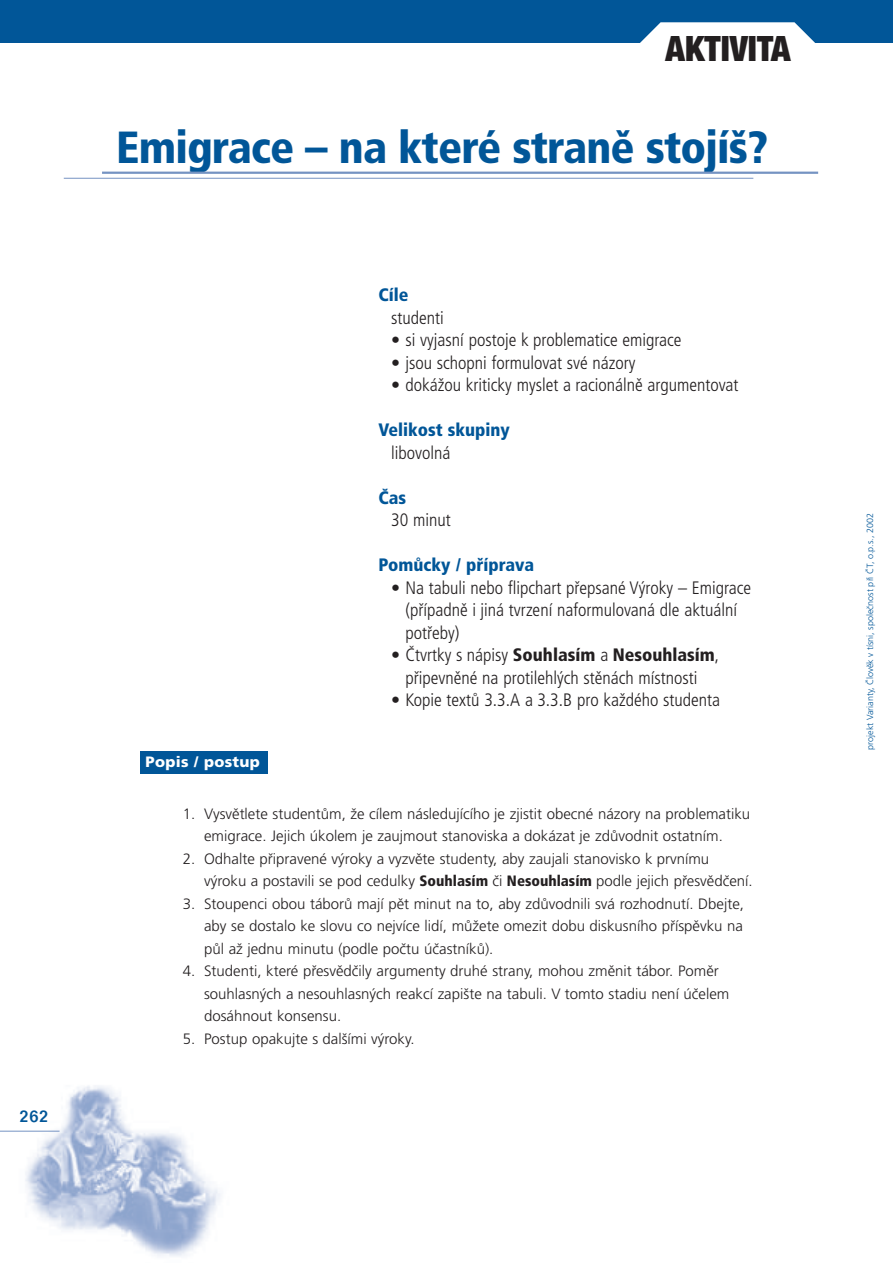
<style>
.page{position:relative;width:893px;height:1263px;background:#fff}
.page>*{position:absolute;margin:0;border:0;box-sizing:border-box;transform-origin:0 0}
.t1{font:900 condensed 45px "Frutiger CE";letter-spacing:-.02em;color:#015698}
.t2{font:900 condensed 34.95px "Helvetica Neue CE";color:#231f20}
.t3{font:300 condensed 18px/22.5px "Frutiger CE";color:#231f20}
.t4{font:900 condensed 18px "Frutiger CE";color:#015698}
.t5{font:500 18px "Folio TEE";color:#015698}
.t6{font:300 15px/22.5px "Frutiger CE";color:#231f20}
.t7{font:900 15px "Frutiger CE";letter-spacing:.02em;color:#fff}
.t8{font:300 9px "Frutiger CE";color:#015698}
.s1{font-weight:900}
.s2{font-weight:900;font-stretch:condensed}
</style>
<div class="page">
<img style="left:0;top:1086px;width:221px;height:170px">
<hr style="left:0;top:1131px;width:60px;height:1px;background:#7593c2">
<div style="left:140px;top:751px;width:128px;height:23px;background:#015698"></div>
<hr style="left:64px;top:178px;width:689px;height:1px;background:#7593c2">
<hr style="left:102px;top:172px;width:716px;height:2px;background:#7593c2">
<div style="left:0;top:0;width:893px;height:43px;background:#015698"></div>
<svg style="left:640px;top:22px;width:175px;height:21px;background:#dee9f1"></svg>
<p class="t5" style="left:19px;top:1106px;width:31px">262</p>
<h2 class="t2" style="left:666px;top:29px;width:127px">AKTIVITA</h2>
<h1 class="t1" style="left:116px;top:122px;width:653px">Emigrace – na které straně stojíš?</h1>
<p class="t4" style="left:378px;top:284px;width:32px">Cíle</p>
<p class="t3" style="left:391px;top:306px;width:54px">studenti</p>
<p class="t3" style="left:391px;top:329px;width:292px">• si vyjasní postoje k problematice emigrace</p>
<p class="t3" style="left:391px;top:351px;width:246px">• jsou schopni formulovat své názory</p>
<p class="t3" style="left:391px;top:374px;width:349px">• dokážou kriticky myslet a racionálně argumentovat</p>
<p class="t4" style="left:378px;top:419px;width:133px">Velikost skupiny</p>
<p class="t3" style="left:391px;top:441px;width:61px">libovolná</p>
<p class="t4" style="left:378px;top:487px;width:29px">Čas</p>
<p class="t3" style="left:391px;top:509px;width:61px">30 minut</p>
<p class="t4" style="left:378px;top:554px;width:157px">Pomůcky / příprava</p>
<p class="t3" style="left:405px;top:576px;width:347px;text-indent:-14px">• Na tabuli nebo flipchart přepsané Výroky – Emigrace (případně i jiná tvrzení naformulovaná dle aktuální potřeby)</p>
<p class="t3" style="left:391px;top:644px;width:329px;text-align:center">• Čtvrtky s nápisy <span class="s1">Souhlasím</span> a <span class="s1">Nesouhlasím</span>, připevněné na protilehlých stěnách místnosti</p>
<p class="t3" style="left:391px;top:689px;width:330px">• Kopie textů 3.3.A a 3.3.B pro každého studenta</p>
<p class="t7" style="left:146px;top:753px;width:116px">Popis / postup</p>
<p class="t6" style="left:183px;top:802px;width:569px;text-align:center">1. Vysvětlete studentům, že cílem následujícího je zjistit obecné názory na problematiku emigrace. Jejich úkolem je zaujmout stanoviska a dokázat je zdůvodnit ostatním.</p>
<p class="t6" style="left:204px;top:847px;width:550px;text-indent:-21px">2. Odhalte připravené výroky a vyzvěte studenty, aby zaujali stanovisko k prvnímu výroku a postavili se pod cedulky <span class="s2">Souhlasím</span> či <span class="s2">Nesouhlasím</span> podle jejich přesvědčení.</p>
<p class="t6" style="left:204px;top:892px;width:541px;text-align:justify;text-indent:-21px">3. Stoupenci obou táborů mají pět minut na to, aby zdůvodnili svá rozhodnutí. Dbejte, aby se dostalo ke slovu co nejvíce lidí, můžete omezit dobu diskusního příspěvku na půl až jednu minutu (podle počtu účastníků).</p>
<p class="t6" style="left:204px;top:959px;width:527px;text-indent:-21px">4. Studenti, které přesvědčily argumenty druhé strany, mohou změnit tábor. Poměr souhlasných a nesouhlasných reakcí zapište na tabuli. V tomto stadiu není účelem dosáhnout konsensu.</p>
<p class="t6" style="left:183px;top:1027px;width:233px">5. Postup opakujte s dalšími výroky.</p>
<p class="t8" style="left:865px;top:749px;width:238px;rotate:-90deg">projekt Varianty, Člověk v tísni, společnost při ČT, o.p.s., 2002</p>
</div>
